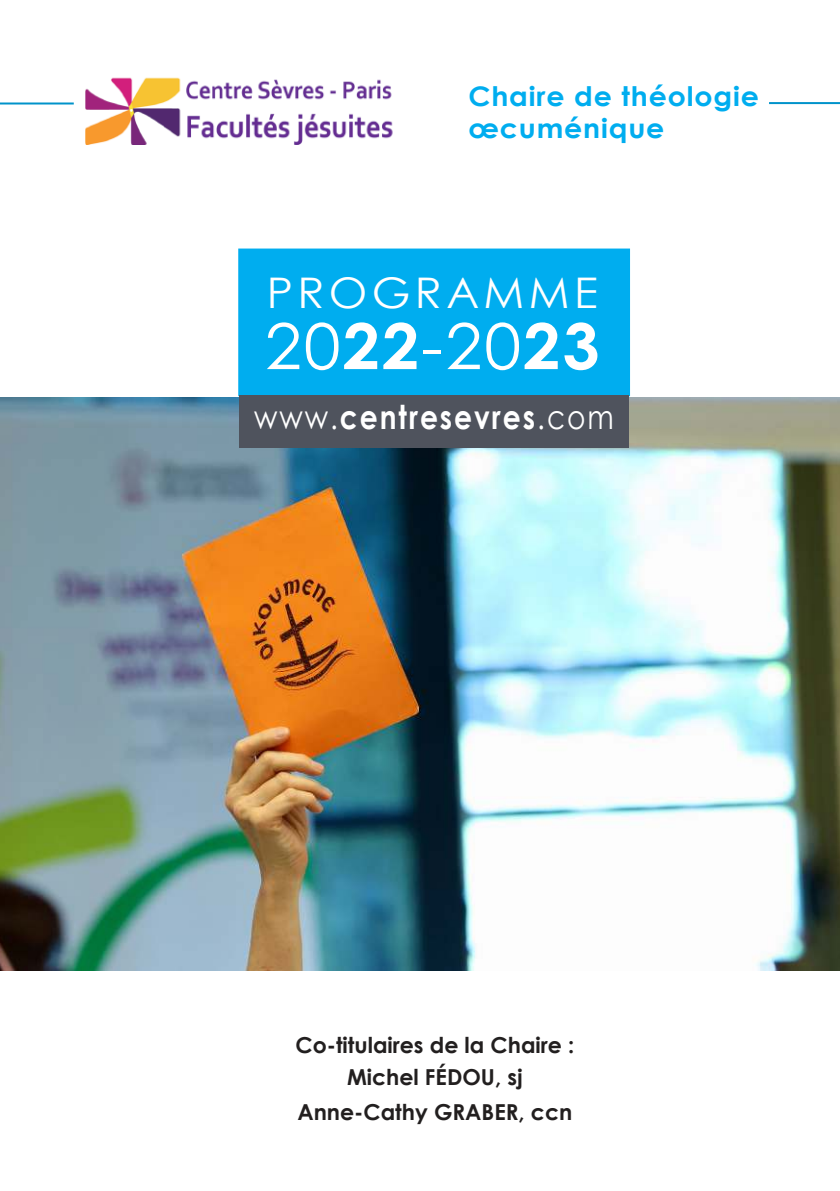
<style>
.page{position:relative;width:840px;height:1191px;background:#fff}
.page>*{position:absolute;margin:0;border:0;box-sizing:border-box;transform-origin:0 0}
.t1{font:63.4px "Century Gothic";color:#fff;scale:1.05 1}
.t2{font:42.2px "Century Gothic";letter-spacing:.1em;color:#fff;scale:1.05 1}
.t3{font:700 33px "Century Gothic";letter-spacing:.07em;color:#fff;scale:.85 1}
.t4{font:700 27px/32px "Century Gothic";letter-spacing:.03em;color:#00adef;scale:1.05 1}
.t5{font:700 22px/32px "Century Gothic";color:#221f1f;text-align:center}
.s1{font-weight:700}
.s2{font-weight:400}
</style>
<div class="page">
<hr style="left:0;top:102px;width:74px;height:2px;background:#0093ca">
<img style="left:0;top:397px;width:839px;height:573px">
<img style="left:85px;top:77px;width:308px;height:67px">
<div style="left:238px;top:248px;width:391px;height:148px;background:#00adef;border:2px solid #00adef"></div>
<div style="left:239px;top:395px;width:389px;height:52px;background:#4f535d"></div>
<hr style="left:768px;top:102px;width:71px;height:2px;background:#0093ca">
<p class="t4" style="left:468px;top:82px;width:278px">Chaire de théologie œcuménique</p>
<h2 class="t2" style="left:266px;top:275px;width:317px">PROGRAMME</h2>
<h1 class="t1" style="left:265px;top:320px;width:320px">20<span class="s1">22</span>-20<span class="s1">23</span></h1>
<h3 class="t3" style="left:254px;top:402px;width:424px"><span class="s2">www.</span>centresevres<span class="s2">.com</span></h3>
<p class="t5" style="left:295px;top:1030px;width:280px">Co-titulaires de la Chaire :<br>Michel FÉDOU, sj</p>
<p class="t5" style="left:297px;top:1097px;width:276px">Anne-Cathy GRABER, ccn</p>
</div>
